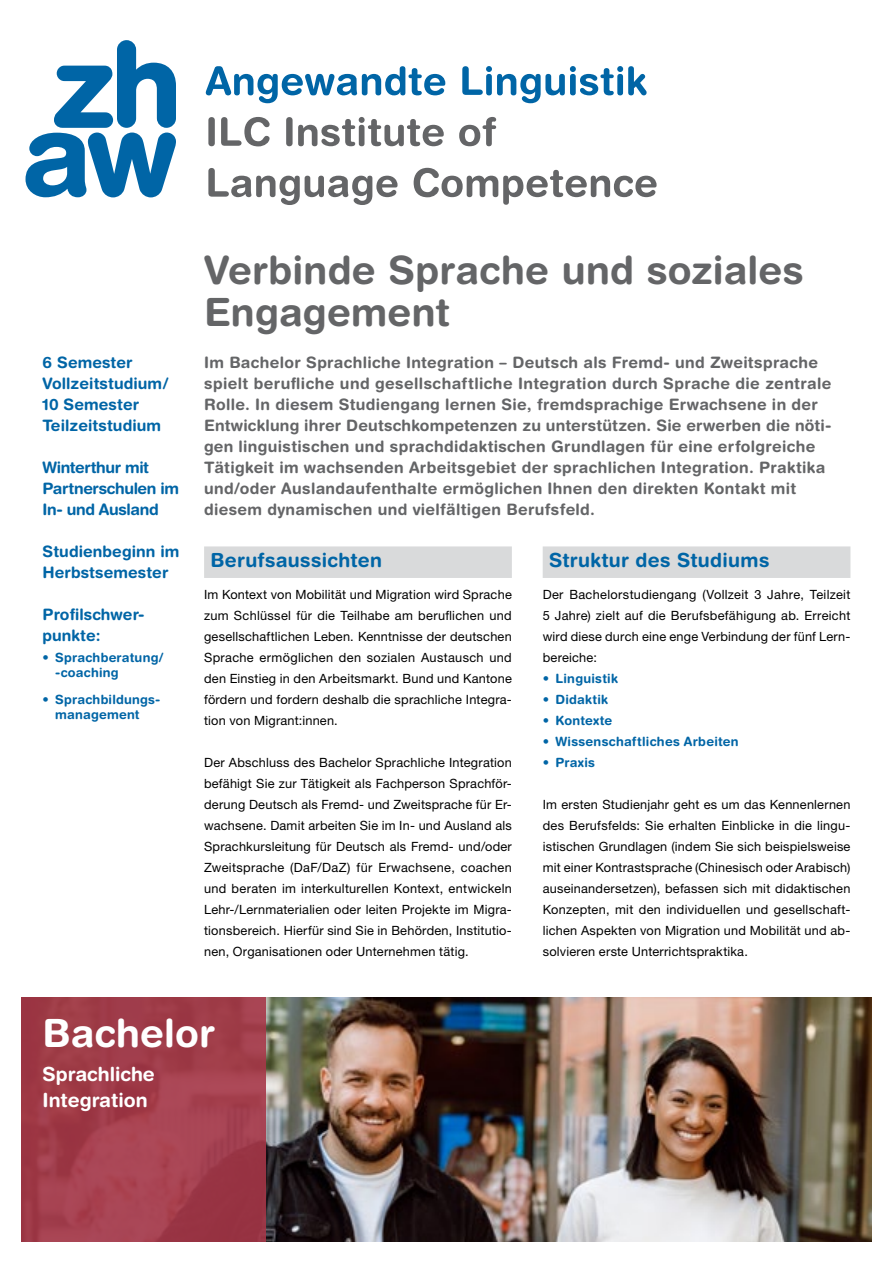
<style>
.page{position:relative;width:893px;height:1263px;background:#fff}
.page>*{position:absolute;margin:0;border:0;box-sizing:border-box;transform-origin:0 0}
.t1{font:700 39px/42px "Helvetica Rounded LT Pro";letter-spacing:.005em;color:#646567}
.t2{font:700 39px "Helvetica Rounded LT Pro";letter-spacing:.005em;color:#fff}
.t3{font:700 19.5px "Helvetica Rounded LT Pro";letter-spacing:.015em;color:#0065a6}
.t4{font:700 19.5px/25.3px "Helvetica Rounded LT Pro";color:#fff}
.t5{font:700 15.75px/21px "Helvetica Rounded LT Pro";letter-spacing:.02em;color:#646567}
.t6{font:700 15.75px/21px "Helvetica Rounded LT Pro";letter-spacing:.005em;color:#0065a6}
.t7{font:700 15.75px/21px "Helvetica Rounded LT Pro";letter-spacing:-.02em;color:#0065a6}
.t8{font:12.75px/21px "Helvetica Neue LT Pro";letter-spacing:.015em;color:#000;text-align:justify}
.t9{font:700 12.75px/15px "Helvetica Rounded LT Pro";letter-spacing:.015em;color:#0065a6}
</style>
<div class="page">
<img style="left:265px;top:998px;width:607px;height:244px">
<div style="left:21px;top:998px;width:244px;height:244px;background:#a63748"></div>
<div style="left:204px;top:546px;width:308px;height:32px;background:#d9dadb"></div>
<div style="left:543px;top:546px;width:307px;height:32px;background:#d9dadb"></div>
<svg style="left:26px;top:40px;width:150px;height:158px"></svg>
<svg style="left:206px;top:66px;width:239px;height:37px"></svg>
<svg style="left:462px;top:66px;width:185px;height:37px"></svg>
<div style="left:208px;top:117px;width:7px;height:29px;background:#646567;border-radius:3px"></div>
<svg style="left:221px;top:117px;width:49px;height:29px"></svg>
<div style="left:286px;top:117px;width:7px;height:29px;background:#646567;border-radius:3px"></div>
<svg style="left:298px;top:117px;width:146px;height:29px"></svg>
<svg style="left:459px;top:117px;width:37px;height:29px"></svg>
<svg style="left:208px;top:168px;width:190px;height:37px"></svg>
<svg style="left:414px;top:168px;width:243px;height:37px"></svg>
<p class="t6" style="left:43px;top:351px;width:128px">6 Semester<br>Vollzeitstudium/<br>10 Semester<br>Teilzeitstudium</p>
<p class="t7" style="left:43px;top:456px;width:138px">Winterthur mit<br>Partnerschulen im<br>In- und Ausland</p>
<p class="t6" style="left:43px;top:540px;width:138px">Studienbeginn im<br>Herbstsemester</p>
<p class="t6" style="left:43px;top:603px;width:104px">Profilschwer&shy;punkte:</p>
<p class="t9" style="left:55px;top:649px;width:110px;text-indent:-13px">• Sprachberatung/ -coaching</p>
<p class="t9" style="left:43px;top:691px;width:118px;text-align:center">• Sprachbildungs&shy;management</p>
<h1 class="t1" style="left:204px;top:248px;width:601px">Verbinde Sprache und soziales<br>Engagement</h1>
<p class="t5" style="left:204px;top:351px;width:629px">Im Bachelor Sprachliche Integration – Deutsch als Fremd- und Zweitsprache spielt berufliche und gesellschaftliche Integration durch Sprache die zentrale Rolle. In diesem Studiengang lernen Sie, fremdsprachige Erwachsene in der Entwicklung ihrer Deutschkompetenzen zu unterstützen. Sie erwerben die nöti&shy;gen linguistischen und sprachdidaktischen Grundlagen für eine erfolgreiche Tätigkeit im wachsenden Arbeitsgebiet der sprachlichen Integration. Praktika und/oder Auslandaufenthalte ermöglichen Ihnen den direkten Kontakt mit diesem dynamischen und vielfältigen Berufsfeld.</p>
<h2 class="t3" style="left:210px;top:548px;width:173px">Berufsaussichten</h2>
<p class="t8" style="left:204px;top:583px;width:309px">Im Kontext von Mobilität und Migration wird Sprache zum Schlüssel für die Teilhabe am beruflichen und gesellschaftlichen Leben. Kenntnisse der deutschen Sprache ermöglichen den sozialen Austausch und den Einstieg in den Arbeitsmarkt. Bund und Kantone fördern und fordern deshalb die sprachliche Integra&shy;tion von Migrant:innen.</p>
<p class="t8" style="left:204px;top:751px;width:309px">Der Abschluss des Bachelor Sprachliche Integration befähigt Sie zur Tätigkeit als Fachperson Sprachför&shy;derung Deutsch als Fremd- und Zweitsprache für Er&shy;wachsene. Damit arbeiten Sie im In- und Ausland als Sprachkursleitung für Deutsch als Fremd- und/oder Zweitsprache (DaF/DaZ) für Erwachsene, coachen und beraten im interkulturellen Kontext, entwickeln Lehr-/Lernmaterialien oder leiten Projekte im Migra&shy;tionsbereich. Hierfür sind Sie in Behörden, Institutio&shy;nen, Organisationen oder Unternehmen tätig.</p>
<h2 class="t3" style="left:549px;top:548px;width:222px">Struktur des Studiums</h2>
<p class="t8" style="left:543px;top:583px;width:309px">Der Bachelorstudiengang (Vollzeit 3 Jahre, Teilzeit 5 Jahre) zielt auf die Berufsbefähigung ab. Erreicht wird diese durch eine enge Verbindung der fünf Lern&shy;bereiche:</p>
<p class="t9" style="left:543px;top:670px;width:77px">• Linguistik</p>
<p class="t9" style="left:543px;top:691px;width:67px">• Didaktik</p>
<p class="t9" style="left:543px;top:712px;width:71px">• Kontexte</p>
<p class="t9" style="left:543px;top:733px;width:197px">• Wissenschaftliches Arbeiten</p>
<p class="t9" style="left:543px;top:754px;width:54px">• Praxis</p>
<p class="t8" style="left:543px;top:793px;width:309px">Im ersten Studienjahr geht es um das Kennenlernen des Berufsfelds: Sie erhalten Einblicke in die lingu&shy;istischen Grundlagen (indem Sie sich beispielsweise mit einer Kontrastsprache (Chinesisch oder Arabisch) auseinandersetzen), befassen sich mit didaktischen Konzepten, mit den individuellen und gesellschaft&shy;lichen Aspekten von Migration und Mobilität und ab&shy;solvieren erste Unterrichtspraktika.</p>
<h1 class="t2" style="left:43px;top:1010px;width:174px">Bachelor</h1>
<h2 class="t4" style="left:43px;top:1061px;width:114px">Sprachliche<br>Integration</h2>
</div>
